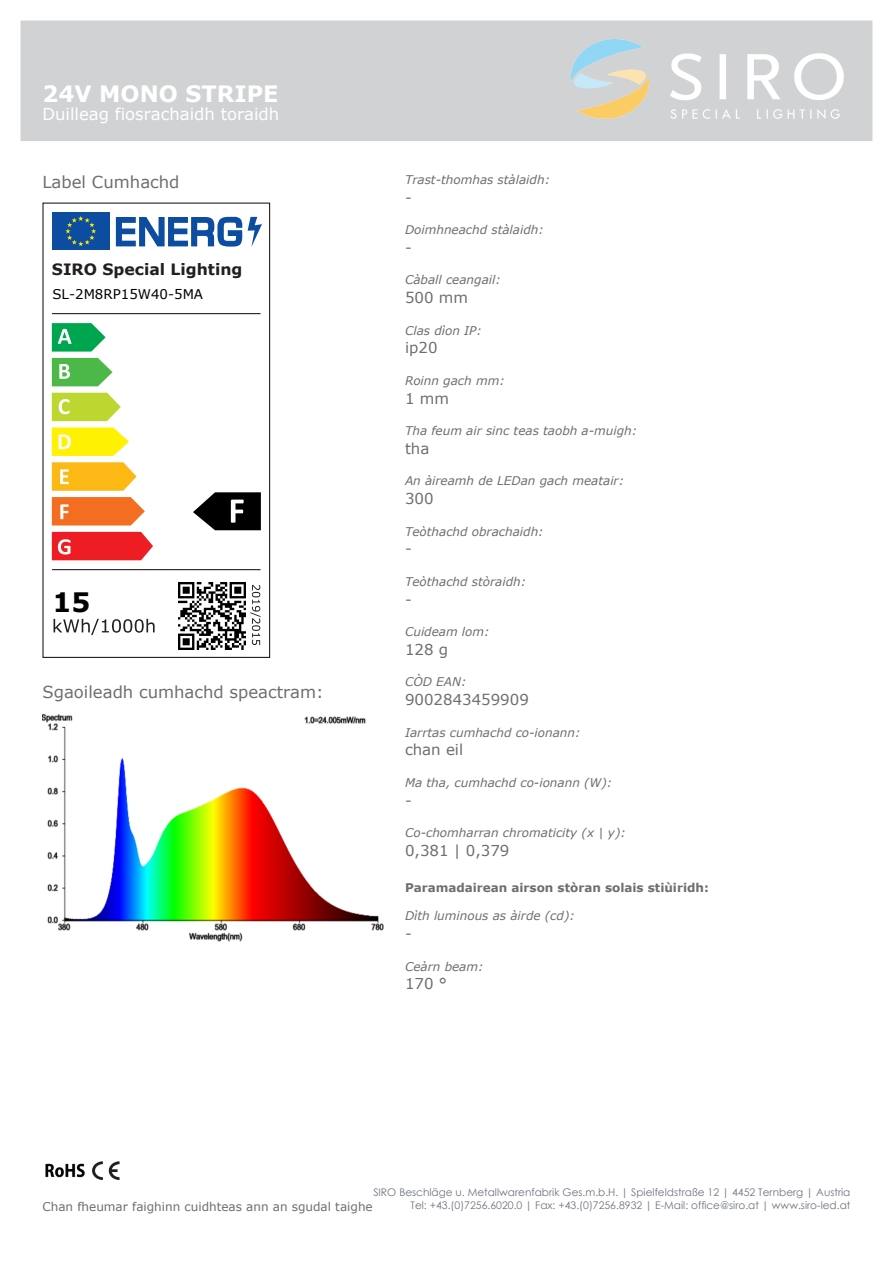
<style>
.page{position:relative;width:893px;height:1263px;background:#fff}
.page>*{position:absolute;margin:0;border:0;box-sizing:border-box;transform-origin:0 0}
.t1{font:700 26.85px "Verdana";color:#000}
.t2{font:700 22.5px "Verdana";color:#fff}
.t3{font:16.5px "Verdana";color:#6e6e6e}
.t4{font:16.5px "Verdana";color:#fff}
.t5{font:700 15.6px "Verdana";color:#231f20}
.t6{font:15px "Verdana";color:#6e6e6e}
.t7{font:13.35px "Verdana";color:#000}
.t8{font:italic 12px "Verdana";color:#6e6e6e}
.t9{font:12px "Verdana";color:#6e6e6e}
.t10{font:700 12px "Verdana";color:#6e6e6e}
.t11{font:10.5px/12.6px "Century Gothic";color:#6d747f;text-align:right}
.s1{font-style:inherit}
</style>
<div class="page">
<div style="left:21px;top:21px;width:851px;height:120px;background:#d1d2d4"></div>
<img style="left:571px;top:40px;width:272px;height:78px">
<img style="left:45px;top:1163px;width:40px;height:15px">
<svg style="left:92px;top:1161px;width:27px;height:19px"></svg>
<div style="left:52px;top:212px;width:58px;height:38px;background:#0d4da1"></div>
<svg style="left:65px;top:216px;width:31px;height:30px"></svg>
<svg style="left:116px;top:217px;width:126px;height:30px"></svg>
<svg style="left:248px;top:217px;width:14px;height:30px"></svg>
<svg style="left:52px;top:323px;width:54px;height:29px"></svg>
<svg style="left:52px;top:358px;width:61px;height:28px"></svg>
<svg style="left:52px;top:393px;width:69px;height:28px;background:#c7db4d"></svg>
<svg style="left:52px;top:427px;width:77px;height:29px;background:#fff32b"></svg>
<svg style="left:52px;top:462px;width:85px;height:29px;background:#fcc133"></svg>
<svg style="left:52px;top:497px;width:93px;height:28px;background:#f47d38"></svg>
<svg style="left:52px;top:532px;width:101px;height:28px;background:#ef3237"></svg>
<svg style="left:54px;top:619px;width:101px;height:16px"></svg>
<hr style="left:52px;top:313px;width:209px;height:1px;background:#231f20">
<hr style="left:52px;top:569px;width:209px;height:1px;background:#231f20">
<svg style="left:250px;top:585px;width:11px;height:60px"></svg>
<svg style="left:193px;top:492px;width:68px;height:38px"></svg>
<div style="left:42px;top:203px;width:228px;height:455px;border:1px solid #231f20"></div>
<img style="left:179px;top:582px;width:67px;height:67px">
<img style="left:42px;top:713px;width:342px;height:229px">
<h2 class="t2" style="left:42px;top:80px;width:238px">24V MONO STRIPE</h2>
<h3 class="t4" style="left:42px;top:104px;width:238px">Duilleag fiosrachaidh toraidh</h3>
<h3 class="t3" style="left:42px;top:171px;width:139px">Label Cumhachd</h3>
<h3 class="t5" style="left:52px;top:259px;width:192px"><span class="s1">SIRO</span> Special Lighting</h3>
<p class="t7" style="left:52px;top:285px;width:152px">SL-2M8RP15W40-5MA</p>
<h1 class="t1" style="left:52px;top:585px;width:40px">15</h1>
<h3 class="t3" style="left:42px;top:681px;width:283px">Sgaoileadh cumhachd speactram:</h3>
<p class="t8" style="left:405px;top:172px;width:147px">Trast-thomhas stàlaidh:</p>
<p class="t6" style="left:405px;top:187px;width:8px">-</p>
<p class="t8" style="left:405px;top:222px;width:140px">Doimhneachd stàlaidh:</p>
<p class="t6" style="left:405px;top:238px;width:8px">-</p>
<p class="t8" style="left:405px;top:272px;width:97px">Càball ceangail:</p>
<p class="t6" style="left:405px;top:288px;width:64px">500 mm</p>
<p class="t8" style="left:405px;top:322px;width:78px">Clas dìon IP:</p>
<p class="t6" style="left:405px;top:338px;width:34px">ip20</p>
<p class="t8" style="left:405px;top:373px;width:101px">Roinn gach mm:</p>
<p class="t6" style="left:405px;top:388px;width:45px">1 mm</p>
<p class="t8" style="left:405px;top:423px;width:234px">Tha feum air sinc teas taobh a-muigh:</p>
<p class="t6" style="left:405px;top:439px;width:26px">tha</p>
<p class="t8" style="left:405px;top:473px;width:221px">An àireamh de LEDan gach meatair:</p>
<p class="t6" style="left:405px;top:489px;width:30px">300</p>
<p class="t8" style="left:405px;top:523px;width:140px">Teòthachd obrachaidh:</p>
<p class="t6" style="left:405px;top:539px;width:8px">-</p>
<p class="t8" style="left:405px;top:574px;width:123px">Teòthachd stòraidh:</p>
<p class="t6" style="left:405px;top:589px;width:8px">-</p>
<p class="t8" style="left:405px;top:624px;width:86px">Cuideam lom:</p>
<p class="t6" style="left:405px;top:640px;width:45px">128 g</p>
<p class="t8" style="left:405px;top:674px;width:63px">CÒD EAN:</p>
<p class="t6" style="left:405px;top:690px;width:125px">9002843459909</p>
<p class="t8" style="left:405px;top:724px;width:177px">Iarrtas cumhachd co-ionann:</p>
<p class="t6" style="left:405px;top:740px;width:60px">chan eil</p>
<p class="t8" style="left:405px;top:775px;width:209px">Ma tha, cumhachd co-ionann (W):</p>
<p class="t6" style="left:405px;top:790px;width:8px">-</p>
<p class="t8" style="left:405px;top:825px;width:222px">Co-chomharran chromaticity (x | y):</p>
<p class="t6" style="left:405px;top:841px;width:106px">0,381 | 0,379</p>
<p class="t10" style="left:405px;top:880px;width:305px">Paramadairean airson stòran solais stiùiridh:</p>
<p class="t8" style="left:405px;top:908px;width:171px">Dìth luminous as àirde (cd):</p>
<p class="t6" style="left:405px;top:924px;width:8px">-</p>
<p class="t8" style="left:405px;top:958px;width:80px">Ceàrn beam:</p>
<p class="t6" style="left:405px;top:974px;width:43px">170 °</p>
<p class="t11" style="left:373px;top:1186px;width:479px">SIRO Beschläge u. Metallwarenfabrik Ges.m.b.H. | Spielfeldstraße 12 | 4452 Ternberg | Austria<br>Tel: +43.(0)7256.6020.0 | Fax: +43.(0)7256.8932 | E-Mail: office@siro.at | www.siro-led.at</p>
<p class="t9" style="left:42px;top:1198px;width:332px">Chan fheumar faighinn cuidhteas ann an sgudal taighe</p>
</div>
